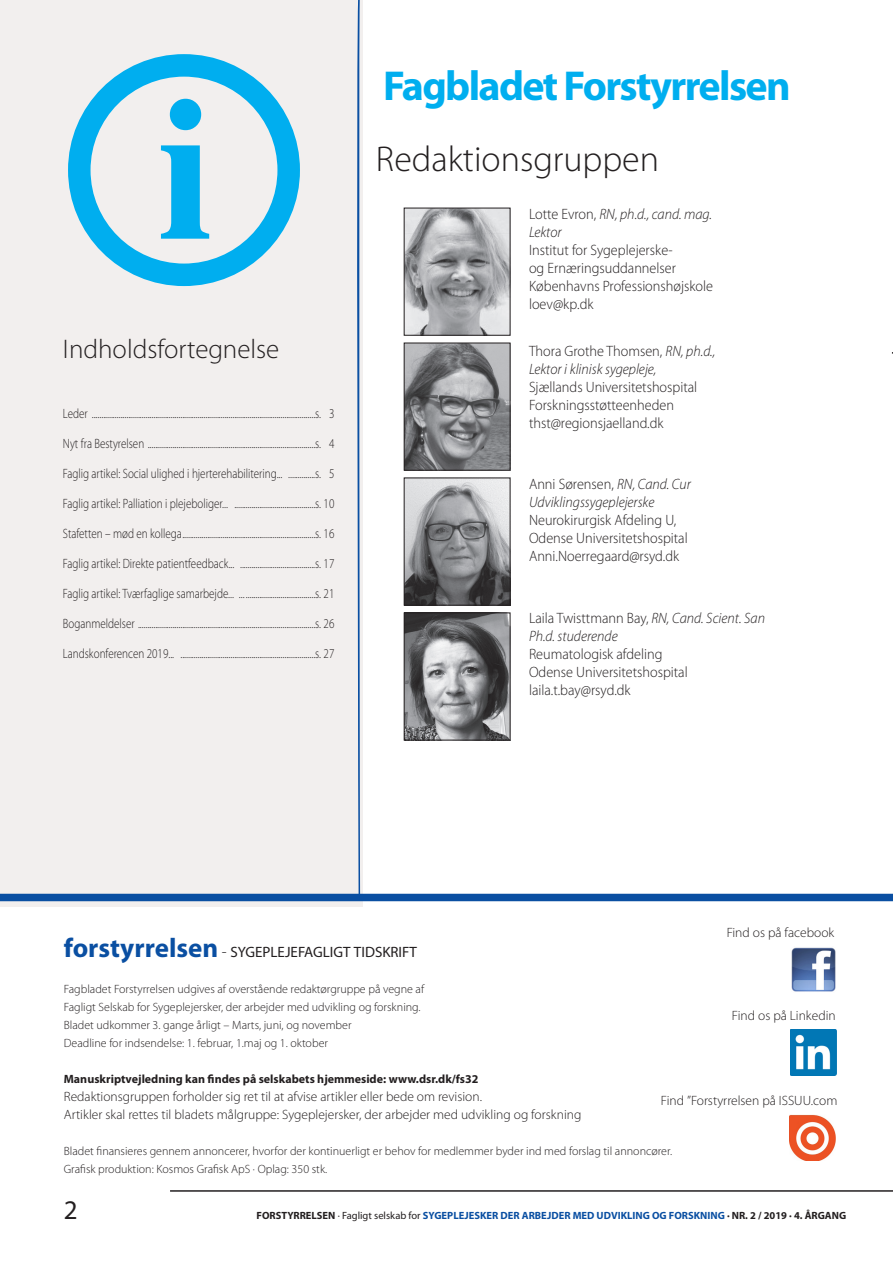
<style>
.page{position:relative;width:893px;height:1263px;background:#fff}
.page>*{position:absolute;margin:0;border:0;box-sizing:border-box;transform-origin:0 0}
.t1{font:700 202.5px "Times";color:#00aeef}
.t2{font:700 42px "Myriad Pro";letter-spacing:-.04em;color:#00aeef}
.t3{font:300 36px "Myriad Pro";color:#231f20}
.t4{font:300 27px "Myriad Pro";color:#231f20}
.t5{font:27px "Myriad Pro";color:#231f20}
.t6{font:21px "Myriad Arabic";color:#231f20}
.Brødtekst{font:300 15px "Myriad Pro";color:#231f20;scale:.95 1}
.Brødtekst-2{font:italic 300 15px "Myriad Pro";color:#231f20;scale:.95 1}
.Brødtekst-3{font:300 13.5px "Myriad Pro";color:#231f20;scale:.82 1}
.Brødtekst-4{font:300 13.5px "Myriad Pro";color:#231f20}
.Brødtekst-5{font:300 12px "Myriad Pro";color:#231f20}
.Brødtekst-6{font:700 12px "Myriad Pro";color:#231f20}
.t7{font:700 10.5px "Myriad Pro";color:#0a4fa2}
.s1{font-style:normal}
.s2{font-style:italic}
.s3{font-family:"Myriad Pro";font-weight:700;font-size:27px;color:#0a4fa2}
.s4{font-family:"Myriad Pro";font-weight:300;font-size:16.5px}
.s5{color:#231f20}
.s6{font-weight:400;color:#231f20}
</style>
<div class="page">
<hr style="left:170px;top:1191px;width:723px;height:1px;background:#231f20">
<div style="left:0;top:0;width:363px;height:907px;background:#f2efee"></div>
<div style="left:0;top:894px;width:893px;height:7px;background:#0a4fa2"></div>
<img style="left:406px;top:345px;width:102px;height:123px">
<div style="left:404px;top:343px;width:106px;height:127px;border:1px solid #231f20"></div>
<img style="left:406px;top:480px;width:102px;height:123px">
<div style="left:404px;top:478px;width:106px;height:127px;border:1px solid #231f20"></div>
<img style="left:406px;top:615px;width:102px;height:123px">
<div style="left:404px;top:613px;width:106px;height:127px;border:1px solid #231f20"></div>
<img style="left:406px;top:210px;width:102px;height:123px">
<svg style="left:356px;top:0;width:5px;height:894px"></svg>
<div style="left:68px;top:54px;width:232px;height:232px;border:22px solid #00aeef;border-radius:50%"></div>
<img style="left:791px;top:947px;width:45px;height:45px">
<img style="left:790px;top:1029px;width:47px;height:47px">
<img style="left:789px;top:1114px;width:47px;height:47px">
<p class="t1" style="left:158px;top:-24px;width:58px">i</p>
<p class="t4" style="left:63px;top:332px;width:218px">Indholdsfortegnelse</p>
<p class="Brødtekst-3" style="left:63px;top:405px;width:333px">Leder ....................................................................................................................s. 3</p>
<p class="Brødtekst-3" style="left:63px;top:435px;width:333px">Nyt fra Bestyrelsen .......................................................................................s. 4</p>
<p class="Brødtekst-3" style="left:63px;top:465px;width:333px">Faglig artikel: Social ulighed i hjerterehabilitering... ..............s. 5</p>
<p class="Brødtekst-3" style="left:63px;top:495px;width:333px">Faglig artikel: Palliation i plejeboliger... ..........................................s. 10</p>
<p class="Brødtekst-3" style="left:63px;top:525px;width:333px">Stafetten – mød en kollega.....................................................................s. 16</p>
<p class="Brødtekst-3" style="left:63px;top:555px;width:333px">Faglig artikel: Direkte patientfeedback... .......................................s. 17</p>
<p class="Brødtekst-3" style="left:63px;top:585px;width:333px">Faglig artikel: Tværfaglige samarbejde... .......................................s. 21</p>
<p class="Brødtekst-3" style="left:63px;top:615px;width:333px">Boganmeldelser ............................................................................................s. 26</p>
<p class="Brødtekst-3" style="left:63px;top:645px;width:333px">Landskonferencen 2019... ......................................................................s. 27</p>
<p class="t2" style="left:383px;top:58px;width:409px">Fagbladet Forstyrrelsen</p>
<p class="t3" style="left:376px;top:137px;width:285px">Redaktionsgruppen</p>
<p class="Brødtekst-2" style="left:529px;top:205px;width:194px"><span class="s1">Lotte Evron,</span> RN, ph.d., cand. mag.</p>
<p class="Brødtekst-2" style="left:529px;top:223px;width:36px">Lektor</p>
<p class="Brødtekst" style="left:529px;top:241px;width:152px">Institut for Sygeplejerske-</p>
<p class="Brødtekst" style="left:529px;top:259px;width:156px">og Ernæringsuddannelser</p>
<p class="Brødtekst" style="left:529px;top:277px;width:195px">Københavns Professionshøjskole</p>
<p class="Brødtekst" style="left:529px;top:295px;width:69px">loev@kp.dk</p>
<p class="Brødtekst" style="left:529px;top:342px;width:198px">Thora Grothe Thomsen, <span class="s2">RN, ph.d.,</span></p>
<p class="Brødtekst-2" style="left:529px;top:360px;width:135px">Lektor i klinisk sygepleje,</p>
<p class="Brødtekst" style="left:529px;top:378px;width:179px">Sjællands Universitetshospital</p>
<p class="Brødtekst" style="left:529px;top:396px;width:154px">Forskningsstøtteenheden</p>
<p class="Brødtekst" style="left:529px;top:414px;width:143px">thst@regionsjaelland.dk</p>
<p class="Brødtekst" style="left:529px;top:475px;width:172px">Anni Sørensen, <span class="s2">RN, Cand. Cur</span></p>
<p class="Brødtekst-2" style="left:529px;top:493px;width:133px">Udviklingssygeplejerske</p>
<p class="Brødtekst" style="left:529px;top:511px;width:157px">Neurokirurgisk Afdeling U,</p>
<p class="Brødtekst" style="left:529px;top:529px;width:169px">Odense Universitetshospital</p>
<p class="Brødtekst" style="left:529px;top:547px;width:160px">Anni.Noerregaard@rsyd.dk</p>
<p class="Brødtekst" style="left:529px;top:609px;width:250px">Laila Twisttmann Bay, <span class="s2">RN, Cand. Scient. San</span></p>
<p class="Brødtekst-2" style="left:529px;top:627px;width:95px">Ph.d. studerende</p>
<p class="Brødtekst" style="left:529px;top:645px;width:142px">Reumatologisk afdeling</p>
<p class="Brødtekst" style="left:529px;top:663px;width:169px">Odense Universitetshospital</p>
<p class="Brødtekst" style="left:529px;top:681px;width:108px">laila.t.bay@rsyd.dk</p>
<p class="Brødtekst-4" style="left:727px;top:924px;width:109px">Find os på facebook</p>
<p class="t6" style="left:64px;top:937px;width:355px"><span class="s3">forstyrrelsen</span> <span class="s4">-</span> SYGEPLEJEFAGLIGT TIDSKRIFT</p>
<p class="Brødtekst-5" style="left:64px;top:981px;width:362px">Fagbladet Forstyrrelsen udgives af overstående redaktørgruppe på vegne af</p>
<p class="Brødtekst-5" style="left:64px;top:999px;width:358px">Fagligt Selskab for Sygeplejersker, der arbejder med udvikling og forskning.</p>
<p class="Brødtekst-5" style="left:64px;top:1017px;width:289px">Bladet udkommer 3. gange årligt – Marts, juni, og november</p>
<p class="Brødtekst-5" style="left:64px;top:1035px;width:266px">Deadline for indsendelse: 1. februar, 1.maj og 1. oktober</p>
<p class="Brødtekst-6" style="left:64px;top:1071px;width:416px">Manuskriptvejledning kan findes på selskabets hjemmeside: www.dsr.dk/fs32</p>
<p class="Brødtekst-4" style="left:64px;top:1088px;width:420px">Redaktionsgruppen forholder sig ret til at afvise artikler eller bede om revision.</p>
<p class="Brødtekst-4" style="left:64px;top:1106px;width:519px">Artikler skal rettes til bladets målgruppe: Sygeplejersker, der arbejder med udvikling og forskning</p>
<p class="Brødtekst-5" style="left:64px;top:1143px;width:610px">Bladet finansieres gennem annoncerer, hvorfor der kontinuerligt er behov for medlemmer byder ind med forslag til annoncører.</p>
<p class="Brødtekst-5" style="left:64px;top:1161px;width:265px">Grafisk produktion: Kosmos Grafisk ApS · Oplag: 350 stk.</p>
<p class="Brødtekst-4" style="left:732px;top:1007px;width:105px">Find os på Linkedin</p>
<p class="Brødtekst-4" style="left:661px;top:1092px;width:178px">Find ”Forstyrrelsen på ISSUU.com</p>
<h3 class="t5" style="left:64px;top:1193px;width:15px">2</h3>
<p class="t7" style="left:257px;top:1208px;width:591px"><span class="s5">FORSTYRRELSEN</span> <span class="s6">· Fagligt selskab for</span> SYGEPLEJESKER DER ARBEJDER MED UDVIKLING OG FORSKNING <span class="s5">· NR. 2 / 2019 · 4. ÅRGANG</span></p>
</div>
